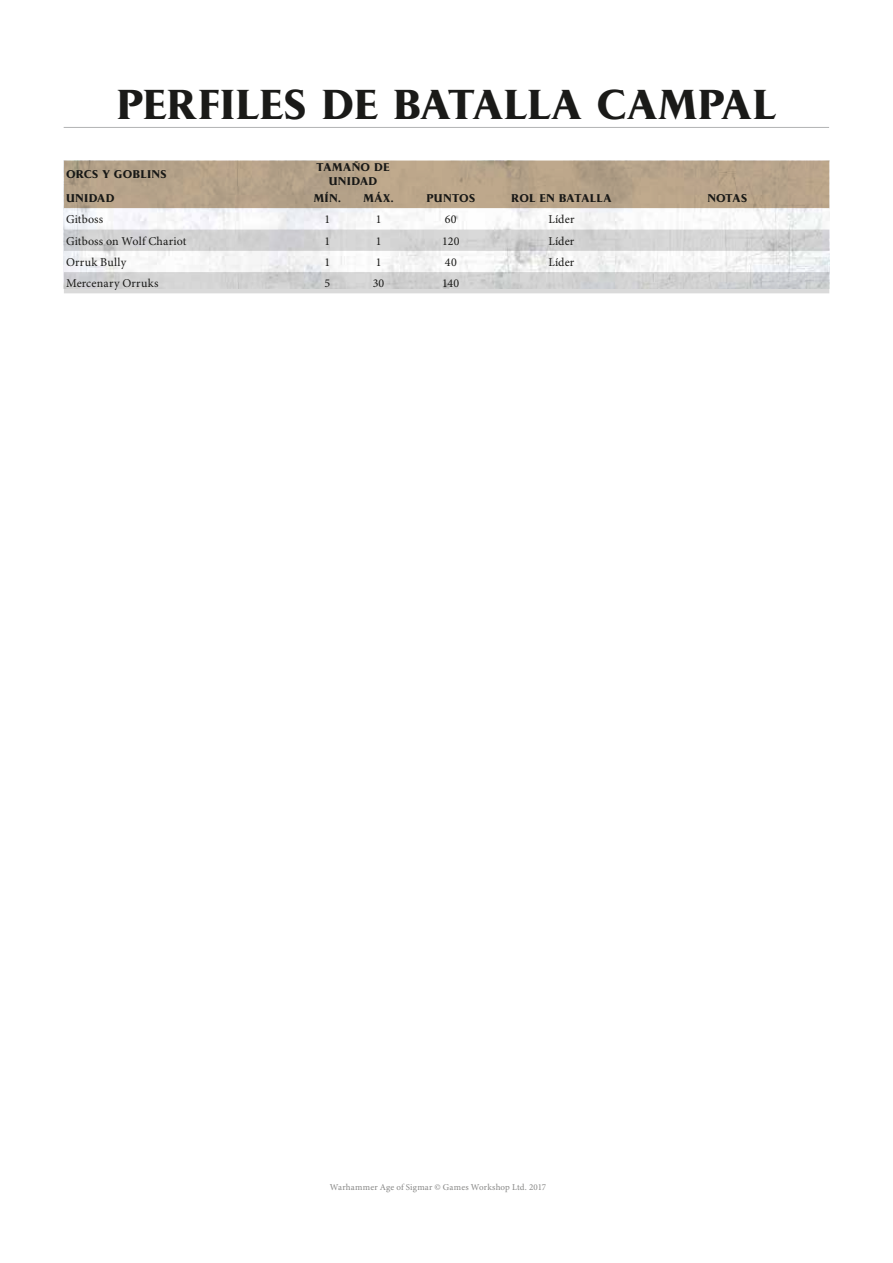
<style>
.page{position:relative;width:893px;height:1263px;background:#fff}
.page>*{position:absolute;margin:0;border:0;box-sizing:border-box;transform-origin:0 0}
.t1{font:700 39px "Pompei Std";color:#1a1a18}
.t2{font:12px "Minion Pro";letter-spacing:.01em;color:#1a1a18}
.t3{font:12px "Minion Pro";letter-spacing:.03em;color:#1a1a18}
.t4{font:700 10.5px/13.5px "Pompei Std";letter-spacing:.025em;color:#1a1a18;text-align:center}
.t5{font:9px "Minion Pro";letter-spacing:.02em;color:#878786}
</style>
<div class="page">
<svg style="left:64px;top:161px;width:765px;height:47px;background:#b7a289"></svg>
<svg style="left:64px;top:208px;width:765px;height:22px"></svg>
<svg style="left:64px;top:230px;width:765px;height:63px;fill:#d6d6d7"></svg>
<hr style="left:64px;top:127px;width:765px;height:1px;background:#b1b2b3">
<h1 class="t1" style="left:117px;top:79px;width:661px">PERFILES DE BATALLA CAMPAL</h1>
<p class="t4" style="left:66px;top:167px;width:102px">ORCS Y GOBLINS</p>
<p class="t4" style="left:316px;top:161px;width:75px">TAMAÑO DE<br>UNIDAD</p>
<p class="t4" style="left:66px;top:191px;width:50px">UNIDAD</p>
<p class="t4" style="left:314px;top:191px;width:29px">MÍN.</p>
<p class="t4" style="left:363px;top:191px;width:32px">MÁX.</p>
<p class="t4" style="left:426px;top:191px;width:50px">PUNTOS</p>
<p class="t4" style="left:511px;top:191px;width:102px">ROL EN BATALLA</p>
<p class="t4" style="left:707px;top:191px;width:41px">NOTAS</p>
<p class="t2" style="left:66px;top:212px;width:39px">Gitboss</p>
<p class="t2" style="left:325px;top:212px;width:7px">1</p>
<p class="t2" style="left:376px;top:212px;width:7px">1</p>
<p class="t2" style="left:445px;top:212px;width:13px">60</p>
<p class="t2" style="left:548px;top:212px;width:28px">Líder</p>
<p class="t2" style="left:66px;top:234px;width:122px">Gitboss on Wolf Chariot</p>
<p class="t2" style="left:325px;top:234px;width:7px">1</p>
<p class="t2" style="left:376px;top:234px;width:7px">1</p>
<p class="t2" style="left:442px;top:234px;width:19px">120</p>
<p class="t2" style="left:548px;top:234px;width:28px">Líder</p>
<p class="t3" style="left:66px;top:255px;width:62px">Orruk Bully</p>
<p class="t2" style="left:325px;top:255px;width:7px">1</p>
<p class="t2" style="left:376px;top:255px;width:7px">1</p>
<p class="t2" style="left:445px;top:255px;width:13px">40</p>
<p class="t2" style="left:548px;top:255px;width:28px">Líder</p>
<p class="t2" style="left:66px;top:276px;width:94px">Mercenary Orruks</p>
<p class="t2" style="left:325px;top:276px;width:7px">5</p>
<p class="t2" style="left:373px;top:276px;width:13px">30</p>
<p class="t2" style="left:442px;top:276px;width:19px">140</p>
<p class="t5" style="left:330px;top:1181px;width:218px">Warhammer Age of Sigmar © Games Workshop Ltd. 2017</p>
</div>
